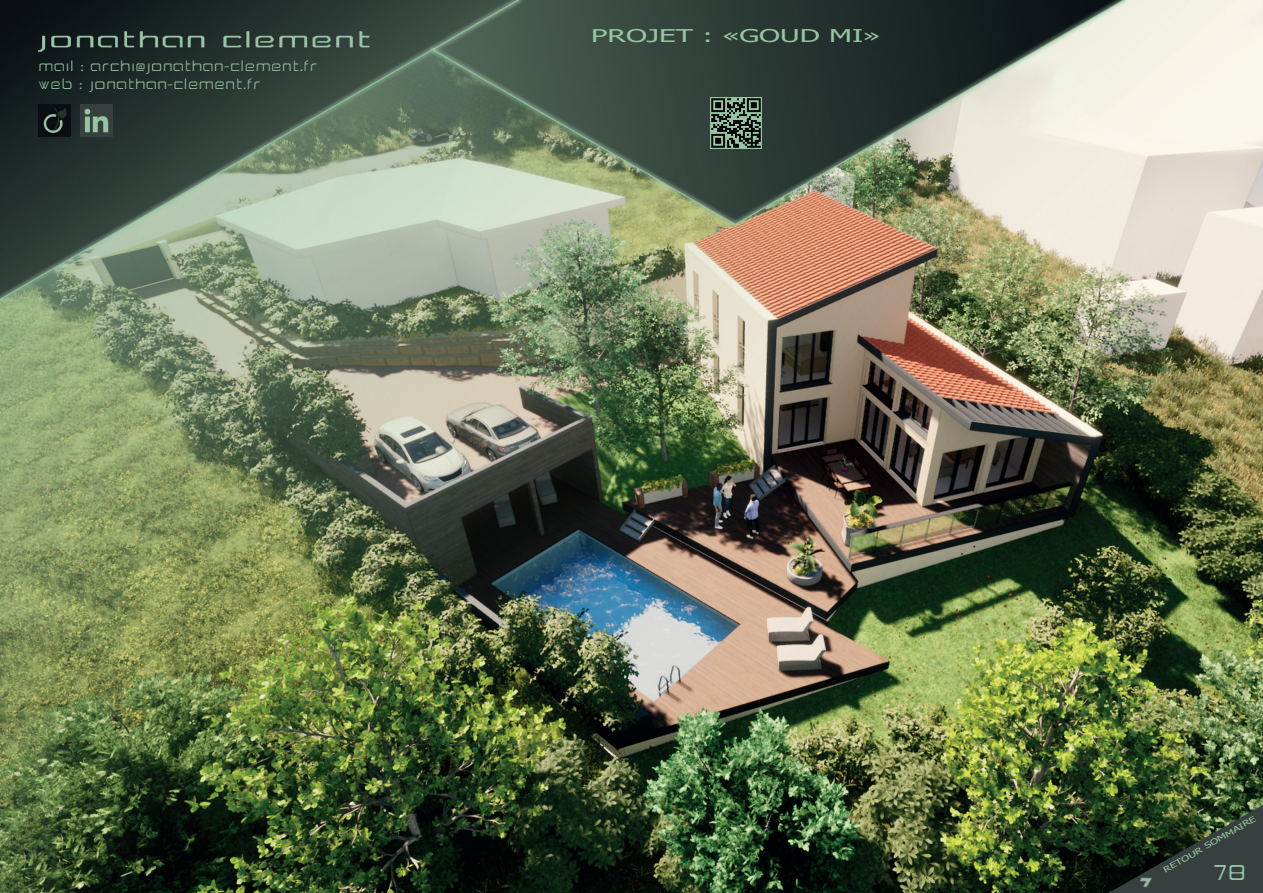
<style>
.page{position:relative;width:1263px;height:893px;background:#fff}
.page>*{position:absolute;margin:0;border:0;box-sizing:border-box;transform-origin:0 0}
.t1{font:30px "Camomile";color:#95c5a2}
.t2{font:17.55px "Tahoma";color:#95c5a2;scale:1.69 1}
.t3{font:15px/18px "Camomile";color:#95c5a2}
.t4{font:7.95px "Tahoma";color:#95c5a2;scale:1.47 1}
</style>
<div class="page">
<img style="left:0;top:0;width:1263px;height:893px">
<img style="left:38px;top:21px;width:331px;height:39px">
<svg style="left:1108px;top:805px;width:155px;height:88px;background:#2b3a2b"></svg>
<img style="left:1139px;top:872px;width:17px;height:17px">
<img style="left:81px;top:104px;width:32px;height:32px">
<img style="left:38px;top:104px;width:32px;height:32px">
<img style="left:710px;top:98px;width:51px;height:51px">
<p class="t3" style="left:38px;top:57px;width:281px">MAIL : ARCHI@JONATHAN-CLEMENT.FR<br>WEB : JONATHAN-CLEMENT.FR</p>
<p class="t2" style="left:591px;top:24px;width:172px">PROJET : «GOUD MI»</p>
<p class="t4" style="left:1161px;top:866px;width:73px;rotate:-30deg">RETOUR SOMMAIRE</p>
<h1 class="t1" style="left:1213px;top:857px;width:35px">78</h1>
</div>
